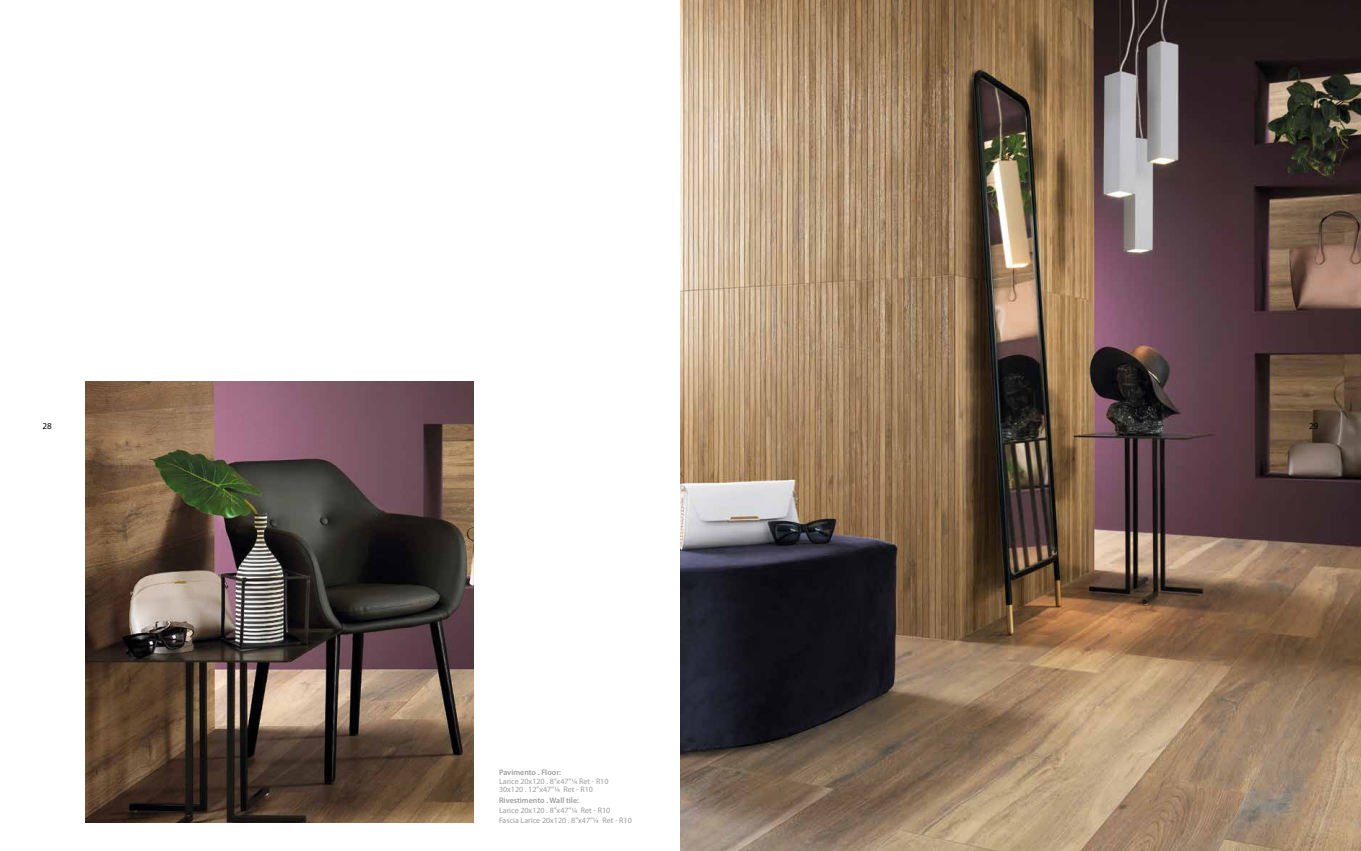
<style>
.page{position:relative;width:1361px;height:851px;background:#fff}
.page>*{position:absolute;margin:0;border:0;box-sizing:border-box;transform-origin:0 0}
.t1{font:9px "Myriad Pro";color:#000}
.t2{font:8px/8px "Myriad Pro";color:#9d9d9c}
.t3{font:600 8px "Myriad Pro";color:#9d9d9c}
</style>
<div class="page">
<img style="left:680px;top:0;width:681px;height:850px">
<img style="left:85px;top:381px;width:388px;height:441px">
<p class="t1" style="left:43px;top:420px;width:11px">28</p>
<p class="t1" style="left:1309px;top:420px;width:11px">29</p>
<p class="t3" style="left:499px;top:766px;width:64px">Pavimento . Floor:</p>
<p class="t2" style="left:499px;top:777px;width:111px">Larice 20x120 . 8”x47”¼ Ret - R10<br>30x120 . 12”x47”¼ Ret - R10</p>
<p class="t3" style="left:499px;top:795px;width:81px">Rivestimento . Wall tile:</p>
<p class="t2" style="left:499px;top:805px;width:134px;line-height:9.6px">Larice 20x120 . 8”x47”¼ Ret - R10<br>Fascia Larice 20x120 . 8”x47”¼ Ret - R10</p>
</div>
